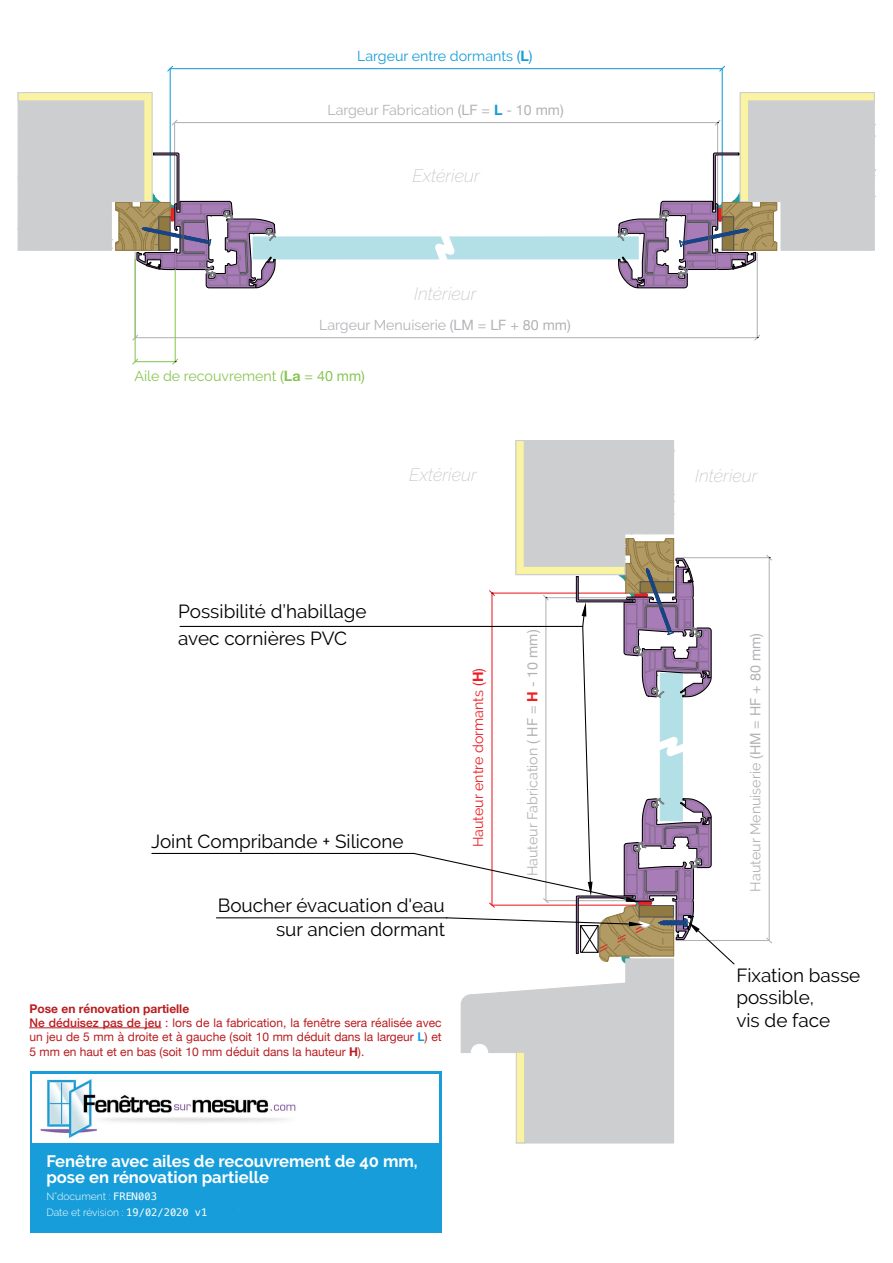
<style>
.page{position:relative;width:893px;height:1263px;background:#fff}
.page>*{position:absolute;margin:0;border:0;box-sizing:border-box;transform-origin:0 0}
.t1{font:18.9px/22.6px "Raleway";color:#000001}
.t2{font:italic 200 17.85px "Raleway";color:#c1c2c4}
.t3{font:700 16.65px/16.5px "Raleway";color:#fff}
.t4{font:14.25px "Raleway";color:#b2b3b7}
.t5{font:14.25px "Raleway";color:#88c653}
.t6{font:14.25px "Raleway";color:#169ed9}
.t7{font:14.25px "Raleway";color:#ee1e23}
.t8{font:12px/14.4px "Helvetica Neue";color:#b91d21}
.t9{font:300 10.35px/16.5px "Raleway";color:#fff}
.s1{font-family:"Helvetica Neue"}
.s2{font-family:"Helvetica Neue";font-weight:700}
.s3{font-family:"Helvetica Neue";font-weight:700;color:#169ed9}
.s4{font-weight:700}
.s5{font-weight:500}
.s6{font-weight:700;color:#169ed9}
.s7{font-family:"Menlo";font-weight:400}
.s8{font-family:"Helvetica Neue";font-weight:700;color:#ee1e23}
</style>
<div class="page">
<div style="left:30px;top:1071px;width:411px;height:162px;background:#179eda"></div>
<div style="left:32px;top:1074px;width:407px;height:68px;background:#fff"></div>
<img style="left:40px;top:1079px;width:256px;height:59px">
<div style="left:253px;top:237px;width:385px;height:22px;background:#b3e0e7"></div>
<div style="left:253px;top:236px;width:386px;height:23px;border:1px solid #b3e0e7"></div>
<svg style="left:426px;top:236px;width:37px;height:24px"></svg>
<hr style="left:676px;top:940px;width:93px;height:1px;background:#b2b3b7">
<hr style="left:676px;top:557px;width:93px;height:1px;background:#b2b3b7">
<hr style="left:769px;top:558px;width:1px;height:382px;background:#b2b3b7">
<hr style="left:135px;top:337px;width:622px;height:1px;background:#b2b3b7">
<hr style="left:175px;top:122px;width:543px;height:1px;background:#b2b3b7">
<svg style="left:766px;top:936px;width:6px;height:8px"></svg>
<svg style="left:765px;top:555px;width:7px;height:7px"></svg>
<hr style="left:170px;top:68px;width:552px;height:1px;background:#169ed9">
<hr style="left:30px;top:1027px;width:131px;height:1px;background:#b91d21">
<hr style="left:180px;top:626px;width:402px;height:1px;background:#000001">
<hr style="left:152px;top:853px;width:262px;height:1px;background:#000001">
<hr style="left:216px;top:917px;width:231px;height:1px;background:#000001">
<svg style="left:413px;top:440px;width:322px;height:704px"></svg>
<svg style="left:616px;top:65px;width:259px;height:276px"></svg>
<svg style="left:17px;top:65px;width:260px;height:300px"></svg>
<p class="t6" style="left:357px;top:48px;width:177px">Largeur entre dormants <span class="s1">(</span><span class="s2">L</span><span class="s1">)</span></p>
<p class="t4" style="left:327px;top:102px;width:238px">Largeur Fabrication <span class="s1">(LF =</span> <span class="s3">L</span> <span class="s1">- 10 mm)</span></p>
<h2 class="t2" style="left:412px;top:166px;width:69px">Extérieur</h2>
<h2 class="t2" style="left:414px;top:283px;width:64px">Intérieur</h2>
<p class="t4" style="left:319px;top:317px;width:253px">Largeur Menuiserie <span class="s1">(LM = LF + 80 mm)</span></p>
<p class="t5" style="left:134px;top:368px;width:232px">Aile de recouvrement <span class="s1">(</span><span class="s2">La</span> <span class="s1">= 40 mm)</span></p>
<h2 class="t2" style="left:409px;top:465px;width:69px">Extérieur</h2>
<h2 class="t2" style="left:695px;top:465px;width:64px">Intérieur</h2>
<h1 class="t1" style="left:178px;top:598px;width:190px;line-height:27px">Possibilité d’habillage avec cornières PVC</h1>
<h1 class="t1" style="left:151px;top:830px;width:254px">Joint Compribande + Silicone</h1>
<h1 class="t1" style="left:218px;top:893px;width:229px;line-height:23.9px;text-align:right">Boucher évacuation d'eau sur ancien dormant</h1>
<p class="t8" style="left:30px;top:1002px;width:414px"><span class="s4">Pose en rénovation partielle<br></span><span class="s5">Ne déduisez pas de jeu</span> : lors de la fabrication, la fenêtre sera réalisée avec un jeu de 5 mm à droite et à gauche (soit 10 mm déduit dans la largeur <span class="s6">L</span>) et 5 mm en haut et en bas (soit 10 mm déduit dans la hauteur <span class="s4">H</span>).</p>
<p class="t7" style="left:470px;top:847px;width:181px;rotate:-90deg">Hauteur entre dormants <span class="s1">(</span><span class="s2">H</span><span class="s1">)</span></p>
<h3 class="t3" style="left:46px;top:1153px;width:373px">Fenêtre avec ailes de recouvrement de 40 mm, pose en rénovation partielle</h3>
<p class="t9" style="left:46px;top:1188px;width:163px">N°document : <span class="s7">FREN003<br></span>Date et révision : <span class="s7">19/02/2020 v1</span></p>
<p class="t4" style="left:524px;top:876px;width:248px;rotate:-90deg">Hauteur Fabrication <span class="s1">( HF =</span> <span class="s8">H</span> <span class="s1">- 10 mm)</span></p>
<p class="t4" style="left:747px;top:891px;width:260px;rotate:-90deg">Hauteur Menuiserie <span class="s1">(HM = HF + 80 mm)</span></p>
<h1 class="t1" style="left:736px;top:963px;width:126px">Fixation basse possible,<br>vis de face</h1>
</div>
